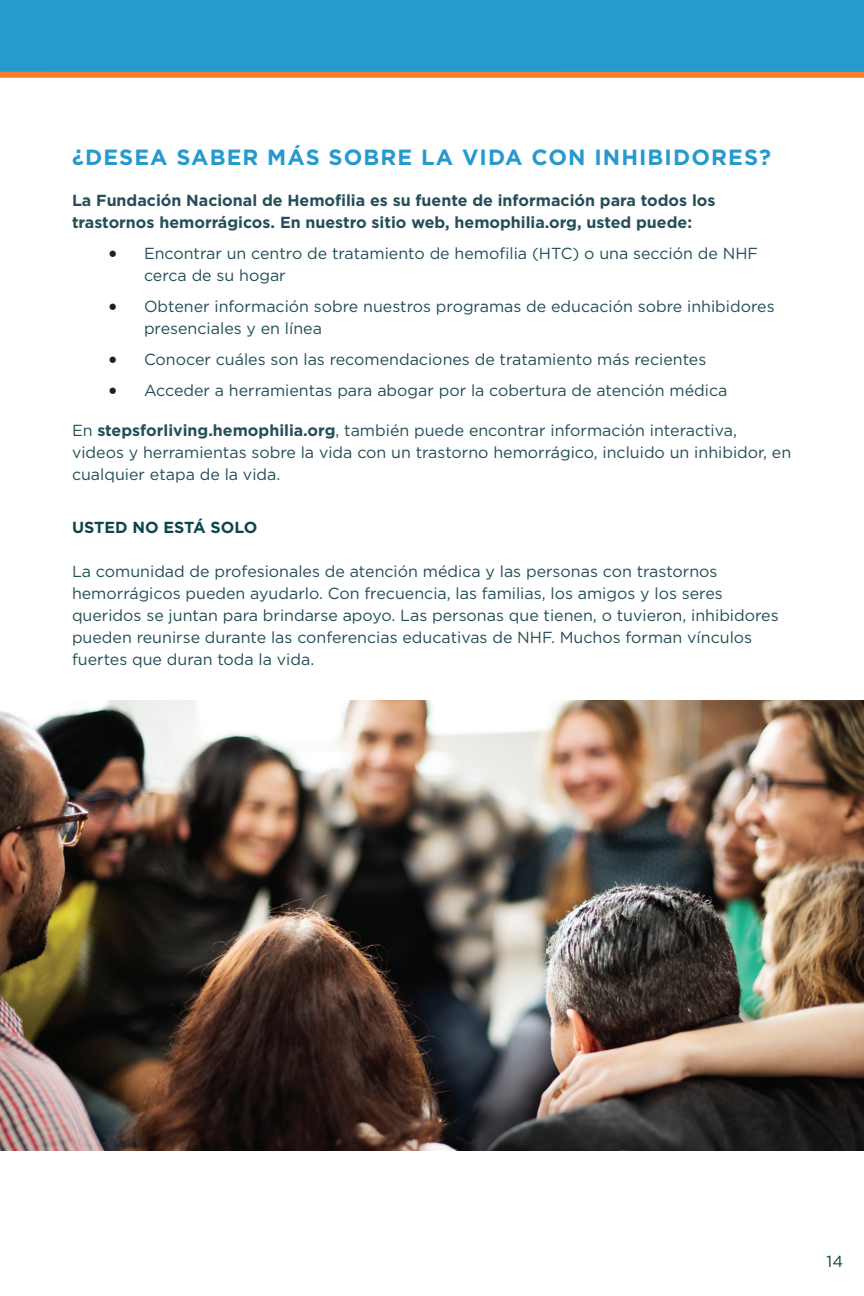
<style>
.page{position:relative;width:864px;height:1296px;background:#fff}
.page>*{position:absolute;margin:0;border:0;box-sizing:border-box;transform-origin:0 0}
.t1{font:700 22px "Gotham";letter-spacing:.05em;color:#2699cd}
.t2{font:16px/22px "Gotham";color:#244e58}
.t3{font:700 16px/22px "Gotham";color:#244e58}
.t4{font:700 16px "Gotham";color:#0f444d}
.t5{font:16px "Gotham";color:#0f444d}
.s1{font-family:"Minion Pro";font-size:24px;color:#231f20}
.s2{font-weight:700}
</style>
<div class="page">
<div style="left:0;top:0;width:864px;height:76px;background:#2699cd"></div>
<div style="left:0;top:72px;width:864px;height:6px;background:#f4802b"></div>
<img style="left:0;top:701px;width:864px;height:450px">
<p class="t1" style="left:72px;top:143px;width:701px">¿DESEA SABER MÁS SOBRE LA VIDA CON INHIBIDORES?</p>
<p class="t3" style="left:72px;top:189px;width:645px">La Fundación Nacional de Hemofilia es su fuente de información para todos los trastornos hemorrágicos. En nuestro sitio web, hemophilia.org, usted puede:</p>
<p class="t2" style="left:144px;top:242px;width:616px;text-indent:-36px"><span class="s1">•</span> Encontrar un centro de tratamiento de hemofilia (HTC) o una sección de NHF cerca de su hogar</p>
<p class="t2" style="left:144px;top:295px;width:632px;text-indent:-36px"><span class="s1">•</span> Obtener información sobre nuestros programas de educación sobre inhibidores presenciales y en línea</p>
<p class="t2" style="left:108px;top:348px;width:600px"><span class="s1">•</span> Conocer cuáles son las recomendaciones de tratamiento más recientes</p>
<p class="t2" style="left:108px;top:379px;width:621px"><span class="s1">•</span> Acceder a herramientas para abogar por la cobertura de atención médica</p>
<p class="t2" style="left:72px;top:419px;width:721px">En <span class="s2">stepsforliving.hemophilia.org</span>, también puede encontrar información interactiva, videos y herramientas sobre la vida con un trastorno hemorrágico, incluido un inhibidor, en cualquier etapa de la vida.</p>
<p class="t4" style="left:72px;top:517px;width:187px">USTED NO ESTÁ SOLO</p>
<p class="t2" style="left:72px;top:560px;width:708px">La comunidad de profesionales de atención médica y las personas con trastornos hemorrágicos pueden ayudarlo. Con frecuencia, las familias, los amigos y los seres queridos se juntan para brindarse apoyo. Las personas que tienen, o tuvieron, inhibidores pueden reunirse durante las conferencias educativas de NHF. Muchos forman vínculos fuertes que duran toda la vida.</p>
<p class="t5" style="left:827px;top:1251px;width:18px">14</p>
</div>
